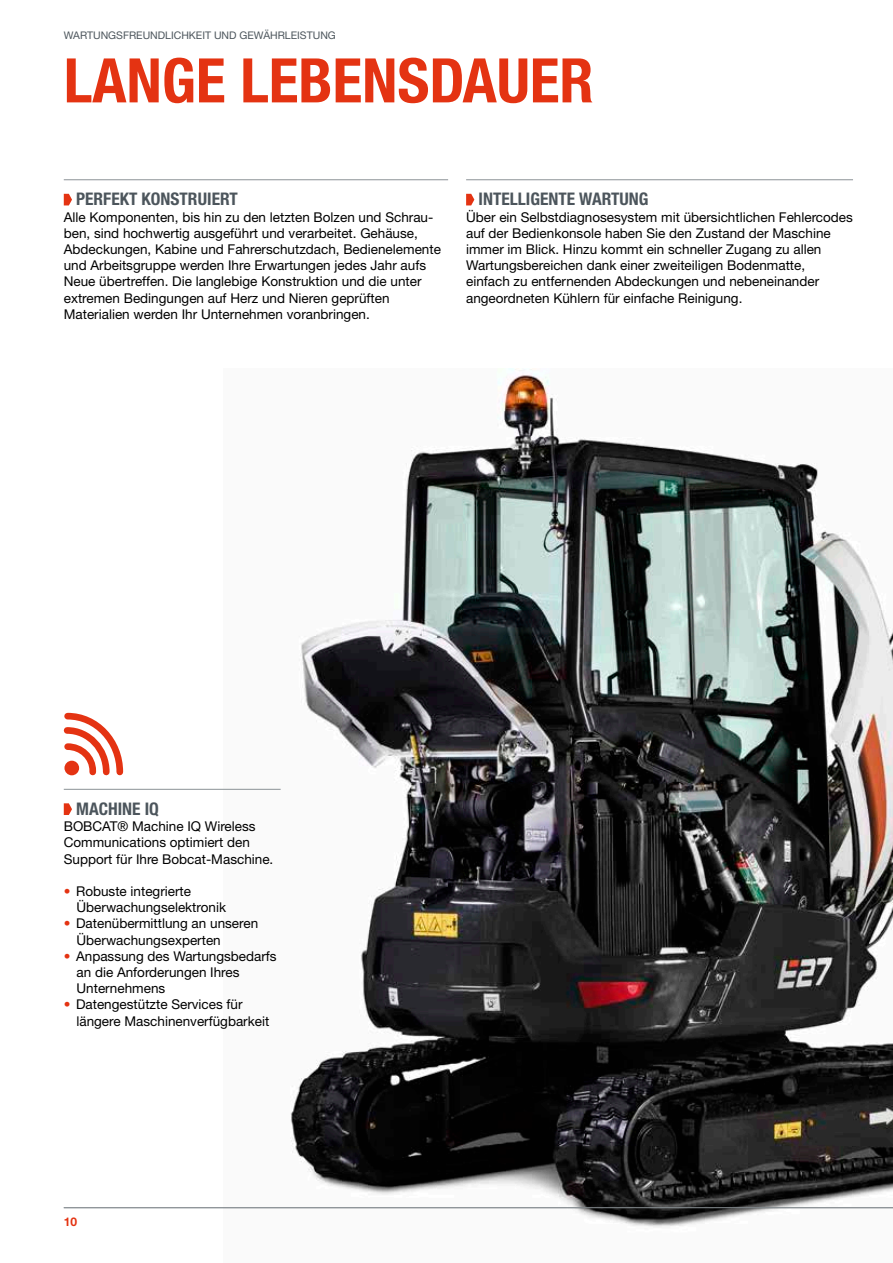
<style>
.page{position:relative;width:893px;height:1263px;background:#fff}
.page>*{position:absolute;margin:0;border:0;box-sizing:border-box;transform-origin:0 0}
.t1{font:700 condensed 61.5px "Helvetica Neue LT Pro";color:#e43312}
.t2{font:700 condensed 17.4px "Helvetica Neue LT Pro";color:#4c555c}
.t3{font:13.5px/16.2px "Helvetica Neue LT Pro";color:#000}
.t4{font:700 12px "Helvetica Neue LT Pro";color:#e43312}
.t5{font:10.5px "Helvetica Neue LT Pro";color:#4c555c}
.s1{font-weight:700;color:#e43312}
</style>
<div class="page">
<img style="left:223px;top:368px;width:670px;height:860px">
<svg style="left:64px;top:713px;width:59px;height:62px"></svg>
<div style="left:64px;top:761px;width:15px;height:14px;background:#e43312;border-radius:50%"></div>
<hr style="left:64px;top:1207px;width:829px;height:1px;background:#8b9296">
<hr style="left:64px;top:179px;width:384px;height:1px;background:#8b9296">
<svg style="left:64px;top:194px;width:8px;height:11px"></svg>
<hr style="left:466px;top:179px;width:387px;height:1px;background:#8b9296">
<svg style="left:466px;top:194px;width:8px;height:11px"></svg>
<hr style="left:64px;top:789px;width:217px;height:1px;background:#8b9296">
<svg style="left:64px;top:803px;width:8px;height:12px"></svg>
<p class="t5" style="left:64px;top:29px;width:274px">WARTUNGSFREUNDLICHKEIT UND GEWÄHRLEISTUNG</p>
<h1 class="t1" style="left:64px;top:44px;width:531px">LANGE LEBENSDAUER</h1>
<p class="t2" style="left:76px;top:189px;width:163px">PERFEKT KONSTRUIERT</p>
<p class="t3" style="left:64px;top:208px;width:379px">Alle Komponenten, bis hin zu den letzten Bolzen und Schrau&shy;ben, sind hochwertig ausgeführt und verarbeitet. Gehäuse, Abdeckungen, Kabine und Fahrerschutzdach, Bedienelemente und Arbeitsgruppe werden Ihre Erwartungen jedes Jahr aufs Neue übertreffen. Die langlebige Konstruktion und die unter extremen Bedingungen auf Herz und Nieren geprüften Materialien werden Ihr Unternehmen voranbringen.</p>
<p class="t2" style="left:479px;top:189px;width:172px">INTELLIGENTE WARTUNG</p>
<p class="t3" style="left:466px;top:208px;width:388px">Über ein Selbstdiagnosesystem mit übersichtlichen Fehlercodes auf der Bedienkonsole haben Sie den Zustand der Maschine immer im Blick. Hinzu kommt ein schneller Zugang zu allen Wartungsbereichen dank einer zweiteiligen Bodenmatte,<br>einfach zu entfernenden Abdeckungen und nebeneinander angeordneten Kühlern für einfache Reinigung.</p>
<p class="t2" style="left:76px;top:798px;width:84px">MACHINE IQ</p>
<p class="t3" style="left:64px;top:818px;width:211px">BOBCAT® Machine IQ Wireless<br>Communications optimiert den<br>Support für Ihre Bobcat-Maschine.</p>
<p class="t3" style="left:77px;top:883px;width:151px;text-indent:-13px"><span class="s1">•</span> Robuste integrierte<br>Überwachungselektronik</p>
<p class="t3" style="left:77px;top:915px;width:183px;text-indent:-13px"><span class="s1">•</span> Datenübermittlung an unseren<br>Überwachungsexperten</p>
<p class="t3" style="left:76px;top:947px;width:202px;text-indent:-13px"><span class="s1">•</span> Anpassung des Wartungsbedarfs an die Anforderungen Ihres<br>Unternehmens</p>
<p class="t3" style="left:76px;top:996px;width:194px;text-indent:-13px"><span class="s1">•</span> Datengestützte Services für längere Maschinenverfügbarkeit</p>
<p class="t4" style="left:64px;top:1214px;width:15px">10</p>
</div>
